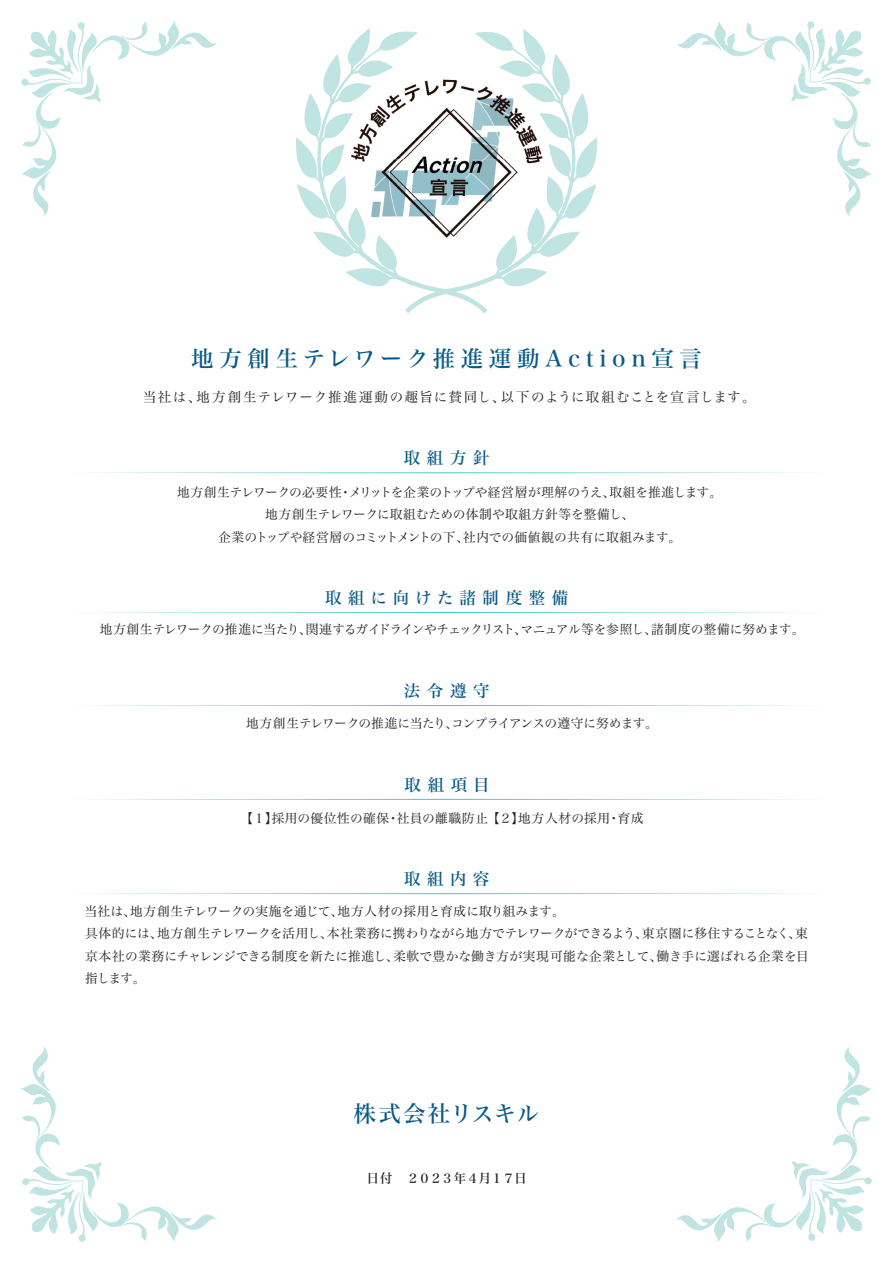
<style>
.page{position:relative;width:893px;height:1263px;background:#fff}
.page>*{position:absolute;margin:0;border:0;box-sizing:border-box;transform-origin:0 0}
.t1{font:22.5px "Hira Min Std N W5";letter-spacing:.25em;color:#075a88}
.t2{font:22.5px "Hira Min Std N W5";letter-spacing:.01em;color:#075a88}
.t3{font:16.5px "Hira Min Std N W5";letter-spacing:.4em;color:#075a88}
.t4{font:16.5px "Hira Min Std N W5";letter-spacing:.38em;color:#075a88}
.t5{font:13.5px "Hira Min Std N W3";letter-spacing:.085em;color:#231f20}
.t6{font:12.75px/22.4px "Hira Min Std N W3";letter-spacing:-.005em;color:#231f20;text-align:center}
.t7{font:12.75px "Hira Min Std N W3";letter-spacing:-.035em;color:#231f20}
.t8{font:12.75px "Hira Min Std N W3";letter-spacing:-.045em;color:#231f20}
.t9{font:12.75px "Hira Min Std N W3";letter-spacing:.045em;color:#231f20}
.t10{font:12.75px "Hira Min Std N W5";letter-spacing:-.06em;color:#231f20}
</style>
<div class="page">
<svg style="left:296px;top:28px;width:301px;height:286px"></svg>
<svg style="left:21px;top:21px;width:195px;height:195px"></svg>
<svg style="left:677px;top:21px;width:195px;height:195px"></svg>
<svg style="left:677px;top:1047px;width:195px;height:195px"></svg>
<svg style="left:21px;top:1047px;width:195px;height:195px"></svg>
<svg style="left:84px;top:472px;width:725px;height:1px"></svg>
<svg style="left:84px;top:612px;width:725px;height:1px"></svg>
<svg style="left:84px;top:705px;width:725px;height:1px"></svg>
<img style="left:394px;top:54px;width:105px;height:198px">
<img style="left:341px;top:54px;width:53px;height:211px">
<img style="left:499px;top:54px;width:52px;height:211px">
<img style="left:393px;top:252px;width:106px;height:13px">
<svg style="left:84px;top:893px;width:725px;height:1px"></svg>
<svg style="left:84px;top:799px;width:725px;height:1px"></svg>
<h1 class="t1" style="left:191px;top:342px;width:512px">地方創生テレワーク推進運動Action宣言</h1>
<p class="t5" style="left:143px;top:387px;width:614px">当社は、地方創生テレワーク推進運動の趣旨に賛同し、以下のように取組むことを宣言します。</p>
<p class="t3" style="left:404px;top:446px;width:87px">取組方針</p>
<p class="t6" style="left:177px;top:481px;width:547px">地方創生テレワークの必要性・メリットを企業のトップや経営層が理解のうえ、取組を推進します。地方創生テレワークに取組むための体制や取組方針等を整備し、<br>企業のトップや経営層のコミットメントの下、社内での価値観の共有に取組みます。</p>
<p class="t4" style="left:325px;top:586px;width:245px">取組に向けた諸制度整備</p>
<p class="t7" style="left:100px;top:620px;width:706px">地方創生テレワークの推進に当たり、関連するガイドラインやチェックリスト、マニュアル等を参照し、諸制度の整備に努めます。</p>
<p class="t3" style="left:404px;top:679px;width:87px">法令遵守</p>
<p class="t8" style="left:246px;top:714px;width:413px">地方創生テレワークの推進に当たり、コンプライアンスの遵守に努めます。</p>
<p class="t3" style="left:405px;top:773px;width:87px">取組項目</p>
<p class="t9" style="left:241px;top:809px;width:405px">【１】採用の優位性の確保・社員の離職防止 【２】地方人材の採用・育成</p>
<p class="t3" style="left:404px;top:867px;width:87px">取組内容</p>
<p class="t6" style="left:85px;top:899px;width:726px;text-align:left">当社は、地方創生テレワークの実施を通じて、地方人材の採用と育成に取り組みます。<br>具体的には、地方創生テレワークを活用し、本社業務に携わりながら地方でテレワークができるよう、東京圏に移住することなく、東京本社の業務にチャレンジできる制度を新たに推進し、柔軟で豊かな働き方が実現可能な企業として、働き手に選ばれる企業を目指します。</p>
<h1 class="t2" style="left:354px;top:1097px;width:187px">株式会社リスキル</h1>
<p class="t10" style="left:366px;top:1169px;width:162px">日付　２０２３年４月１７日</p>
</div>
